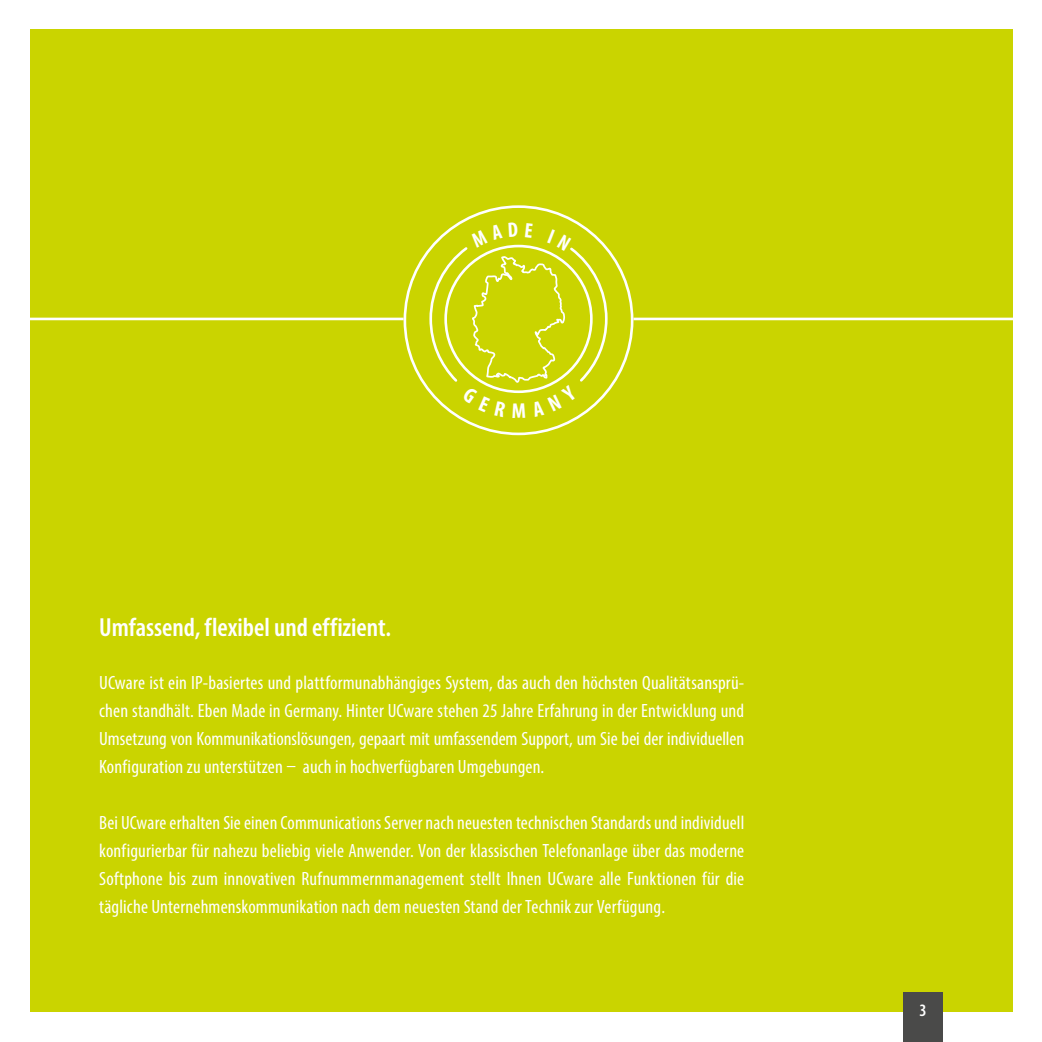
<style>
.page{position:relative;width:1042px;height:1042px;background:#fff}
.page>*{position:absolute;margin:0;border:0;box-sizing:border-box;transform-origin:0 0}
.t1{font:600 condensed 26.25px "Myriad Pro";color:#fff}
.t2{font:condensed 19.25px/28px "Myriad Pro";letter-spacing:.01em;color:#fff;text-align:justify}
.t3{font:600 condensed 17.5px "Myriad Pro";color:#fff}
</style>
<div class="page">
<div style="left:30px;top:30px;width:982px;height:982px;background:#cad400"></div>
<hr style="left:0;top:659px;width:1px;height:149px;background:#4a4a49">
<hr style="left:20px;top:318px;width:383px;height:2px;background:#fff">
<hr style="left:633px;top:318px;width:389px;height:2px;background:#fff">
<div style="left:903px;top:992px;width:40px;height:50px;background:#4a4a49"></div>
<svg style="left:428px;top:222px;width:181px;height:196px"></svg>
<h1 class="t1" style="left:99px;top:611px;width:293px">Umfassend, flexibel und effizient.</h1>
<p class="t2" style="left:99px;top:668px;width:646px">UCware ist ein IP-basiertes und plattformunabhängiges System, das auch den höchsten Qualitätsansprü&shy;chen standhält. Eben Made in Germany. Hinter UCware stehen 25 Jahre Erfahrung in der Entwicklung und Umsetzung von Kommunikationslösungen, gepaart mit umfassendem Support, um Sie bei der individuellen Konfiguration zu unterstützen – auch in hochverfügbaren Umgebungen.</p>
<p class="t2" style="left:99px;top:808px;width:646px">Bei UCware erhalten Sie einen Communications Server nach neuesten technischen Standards und individuell konfigurierbar für nahezu beliebig viele Anwender. Von der klassischen Telefonanlage über das moderne Softphone bis zum innovativen Rufnummernmanagement stellt Ihnen UCware alle Funktionen für die tägliche Unternehmenskommunikation nach dem neuesten Stand der Technik zur Verfügung.</p>
<p class="t3" style="left:919px;top:999px;width:9px">3</p>
</div>
